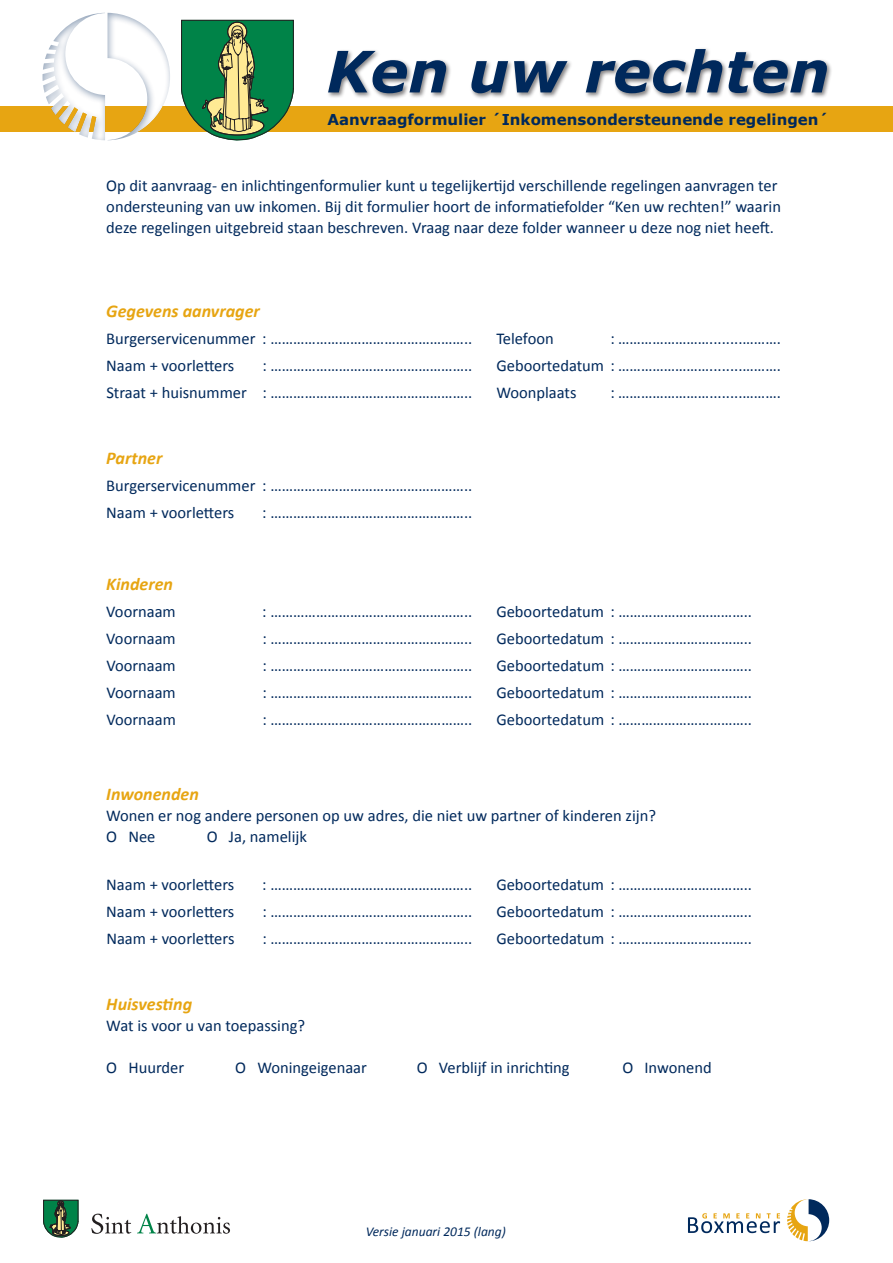
<style>
.page{position:relative;width:893px;height:1263px;background:#fff}
.page>*{position:absolute;margin:0;border:0;box-sizing:border-box;transform-origin:0 0}
.t1{font:italic 700 57.15px "Verdana";color:#00295c}
.t2{font:italic 700 18px "Calibri";color:#e7a512}
.t3{font:16.5px/21px "Calibri";color:#00295c}
.t4{font:700 15px "Verdana";color:#00295c}
.t5{font:italic 13.5px "Calibri";color:#00295c}
</style>
<div class="page">
<div style="left:0;top:106px;width:893px;height:26px;background:#e7a512"></div>
<svg style="left:688px;top:1213px;width:92px;height:20px"></svg>
<svg style="left:787px;top:1199px;width:42px;height:42px"></svg>
<div style="left:42px;top:12px;width:131px;height:131px;background:#00295c;opacity:.45"></div>
<div style="left:326px;top:47px;width:507px;height:52px;background:#231f20;opacity:.55"></div>
<svg style="left:181px;top:19px;width:113px;height:121px;background:#4e9258"></svg>
<svg style="left:43px;top:1200px;width:35px;height:38px"></svg>
<svg style="left:91px;top:1213px;width:40px;height:21px"></svg>
<svg style="left:137px;top:1213px;width:93px;height:21px"></svg>
<h1 class="t1" style="left:326px;top:31px;width:505px">Ken uw rechten</h1>
<p class="t4" style="left:328px;top:108px;width:503px">Aanvraagformulier ´Inkomensondersteunende regelingen´</p>
<p class="t3" style="left:106px;top:175px;width:676px">Op dit aanvraag- en inlichtingenformulier kunt u tegelijkertijd verschillende regelingen aanvragen ter ondersteuning van uw inkomen. Bij dit formulier hoort de informatiefolder “Ken uw rechten!” waarin deze regelingen uitgebreid staan beschreven. Vraag naar deze folder wanneer u deze nog niet heeft.</p>
<p class="t2" style="left:106px;top:300px;width:155px">Gegevens aanvrager</p>
<p class="t3" style="left:106px;top:328px;width:368px">Burgerservicenummer : ……………………………………………..</p>
<p class="t3" style="left:496px;top:328px;width:59px">Telefoon</p>
<p class="t3" style="left:610px;top:328px;width:172px">: ……………………........……….</p>
<p class="t3" style="left:106px;top:355px;width:130px">Naam + voorletters</p>
<p class="t3" style="left:262px;top:355px;width:212px">: ……………………………………………..</p>
<p class="t3" style="left:496px;top:355px;width:286px">Geboortedatum : ……………………........……….</p>
<p class="t3" style="left:106px;top:382px;width:368px">Straat + huisnummer : ……………………………………………..</p>
<p class="t3" style="left:496px;top:382px;width:82px">Woonplaats</p>
<p class="t3" style="left:610px;top:382px;width:172px">: ……………………........……….</p>
<p class="t2" style="left:106px;top:447px;width:58px">Partner</p>
<p class="t3" style="left:106px;top:472px;width:368px;line-height:27px">Burgerservicenummer : ……………………………………………..<br>Naam + voorletters</p>
<p class="t3" style="left:262px;top:502px;width:212px">: ……………………………………………..</p>
<p class="t2" style="left:106px;top:573px;width:68px">Kinderen</p>
<p class="t3" style="left:106px;top:601px;width:71px">Voornaam</p>
<p class="t3" style="left:262px;top:601px;width:212px">: ……………………………………………..</p>
<p class="t3" style="left:496px;top:601px;width:257px">Geboortedatum : ……………………………..</p>
<p class="t3" style="left:106px;top:628px;width:71px">Voornaam</p>
<p class="t3" style="left:262px;top:628px;width:212px">: ……………………………………………..</p>
<p class="t3" style="left:496px;top:628px;width:257px">Geboortedatum : ……………………………..</p>
<p class="t3" style="left:106px;top:655px;width:71px">Voornaam</p>
<p class="t3" style="left:262px;top:655px;width:212px">: ……………………………………………..</p>
<p class="t3" style="left:496px;top:655px;width:257px">Geboortedatum : ……………………………..</p>
<p class="t3" style="left:106px;top:682px;width:71px">Voornaam</p>
<p class="t3" style="left:262px;top:682px;width:212px">: ……………………………………………..</p>
<p class="t3" style="left:496px;top:682px;width:257px">Geboortedatum : ……………………………..</p>
<p class="t3" style="left:106px;top:709px;width:71px">Voornaam</p>
<p class="t3" style="left:262px;top:709px;width:212px">: ……………………………………………..</p>
<p class="t3" style="left:496px;top:709px;width:257px">Geboortedatum : ……………………………..</p>
<p class="t2" style="left:106px;top:783px;width:94px">Inwonenden</p>
<p class="t3" style="left:106px;top:805px;width:551px">Wonen er nog andere personen op uw adres, die niet uw partner of kinderen zijn?<br>O Nee</p>
<p class="t3" style="left:207px;top:826px;width:102px">O Ja, namelijk</p>
<p class="t3" style="left:106px;top:874px;width:130px">Naam + voorletters</p>
<p class="t3" style="left:262px;top:874px;width:212px">: ……………………………………………..</p>
<p class="t3" style="left:496px;top:874px;width:257px">Geboortedatum : ……………………………..</p>
<p class="t3" style="left:106px;top:901px;width:130px">Naam + voorletters</p>
<p class="t3" style="left:262px;top:901px;width:212px">: ……………………………………………..</p>
<p class="t3" style="left:496px;top:901px;width:257px">Geboortedatum : ……………………………..</p>
<p class="t3" style="left:106px;top:928px;width:130px">Naam + voorletters</p>
<p class="t3" style="left:262px;top:928px;width:212px">: ……………………………………………..</p>
<p class="t3" style="left:496px;top:928px;width:257px">Geboortedatum : ……………………………..</p>
<p class="t2" style="left:106px;top:993px;width:87px">Huisvesting</p>
<p class="t3" style="left:106px;top:1015px;width:200px">Wat is voor u van toepassing?</p>
<p class="t3" style="left:106px;top:1057px;width:79px">O Huurder</p>
<p class="t3" style="left:235px;top:1057px;width:133px">O Woningeigenaar</p>
<p class="t3" style="left:417px;top:1057px;width:154px">O Verblijf in inrichting</p>
<p class="t3" style="left:622px;top:1057px;width:91px">O Inwonend</p>
<p class="t5" style="left:366px;top:1222px;width:142px">Versie januari 2015 (lang)</p>
</div>
